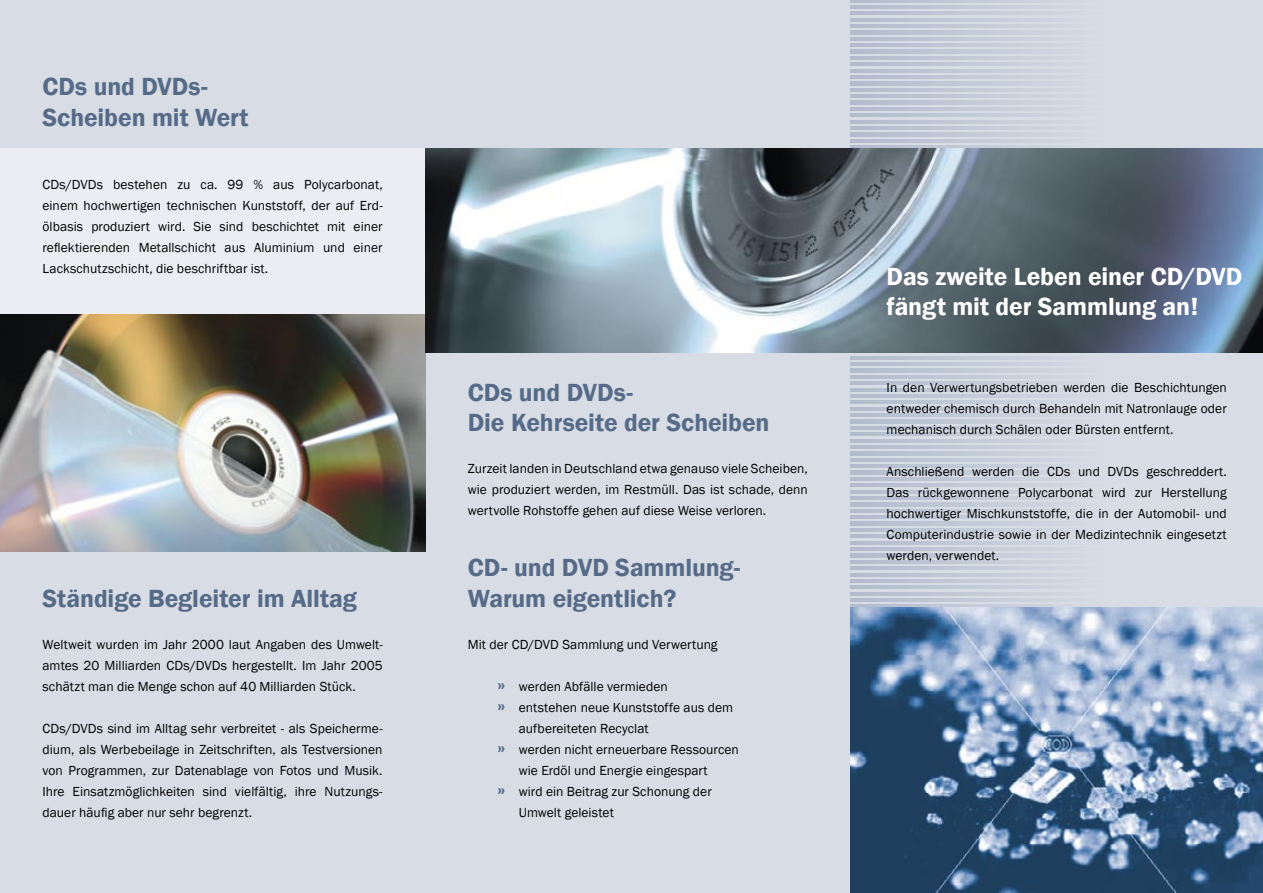
<style>
.page{position:relative;width:1263px;height:893px;background:#d7dce5}
.page>*{position:absolute;margin:0;border:0;box-sizing:border-box;transform-origin:0 0}
.Überschrift_1{font:600 25.5px "Franklin Gothic";letter-spacing:-.005em;color:#566b87}
.Überschrift_1-2{font:600 25.5px "Franklin Gothic";letter-spacing:-.005em;color:#fff}
.Textkörper{font:600 25.5px "Franklin Gothic";letter-spacing:-.005em;color:#fff}
.Überschrift_1-3{font:13.5px/21px "Franklin Gothic";letter-spacing:.005em;color:#000;text-align:justify}
.s1{font-weight:800;font-size:21px;color:#566b87}
</style>
<div class="page">
<svg style="left:850px;top:0;width:189px;height:2px"></svg>
<svg style="left:850px;top:5px;width:189px;height:4px"></svg>
<svg style="left:850px;top:12px;width:189px;height:3px"></svg>
<svg style="left:850px;top:18px;width:189px;height:3px"></svg>
<svg style="left:850px;top:24px;width:189px;height:4px"></svg>
<svg style="left:850px;top:31px;width:189px;height:3px"></svg>
<svg style="left:850px;top:37px;width:189px;height:3px"></svg>
<svg style="left:850px;top:44px;width:189px;height:3px"></svg>
<svg style="left:850px;top:50px;width:189px;height:3px"></svg>
<svg style="left:850px;top:56px;width:189px;height:4px"></svg>
<svg style="left:850px;top:63px;width:189px;height:3px"></svg>
<svg style="left:850px;top:69px;width:189px;height:3px"></svg>
<svg style="left:850px;top:75px;width:189px;height:4px"></svg>
<svg style="left:850px;top:82px;width:189px;height:3px"></svg>
<svg style="left:850px;top:88px;width:189px;height:3px"></svg>
<svg style="left:850px;top:95px;width:189px;height:3px"></svg>
<svg style="left:850px;top:101px;width:189px;height:3px"></svg>
<svg style="left:850px;top:107px;width:189px;height:4px"></svg>
<svg style="left:850px;top:114px;width:189px;height:3px"></svg>
<svg style="left:850px;top:120px;width:189px;height:3px"></svg>
<svg style="left:850px;top:126px;width:189px;height:4px"></svg>
<svg style="left:850px;top:133px;width:189px;height:3px"></svg>
<svg style="left:850px;top:139px;width:189px;height:3px"></svg>
<svg style="left:850px;top:146px;width:256px;height:3px"></svg>
<svg style="left:850px;top:356px;width:189px;height:3px"></svg>
<svg style="left:850px;top:362px;width:189px;height:4px"></svg>
<svg style="left:850px;top:369px;width:189px;height:3px"></svg>
<svg style="left:850px;top:375px;width:189px;height:3px"></svg>
<svg style="left:850px;top:382px;width:189px;height:3px"></svg>
<svg style="left:850px;top:388px;width:189px;height:3px"></svg>
<svg style="left:850px;top:394px;width:189px;height:4px"></svg>
<svg style="left:850px;top:401px;width:189px;height:3px"></svg>
<svg style="left:850px;top:407px;width:189px;height:3px"></svg>
<svg style="left:850px;top:414px;width:189px;height:3px"></svg>
<svg style="left:850px;top:420px;width:189px;height:3px"></svg>
<svg style="left:850px;top:426px;width:189px;height:3px"></svg>
<svg style="left:850px;top:433px;width:189px;height:3px"></svg>
<svg style="left:850px;top:439px;width:189px;height:3px"></svg>
<svg style="left:850px;top:445px;width:189px;height:4px"></svg>
<svg style="left:850px;top:452px;width:189px;height:3px"></svg>
<svg style="left:850px;top:458px;width:189px;height:3px"></svg>
<svg style="left:850px;top:465px;width:189px;height:3px"></svg>
<svg style="left:850px;top:471px;width:189px;height:3px"></svg>
<svg style="left:850px;top:477px;width:189px;height:3px"></svg>
<svg style="left:850px;top:484px;width:189px;height:3px"></svg>
<svg style="left:850px;top:490px;width:189px;height:3px"></svg>
<svg style="left:850px;top:496px;width:189px;height:4px"></svg>
<svg style="left:850px;top:503px;width:189px;height:3px"></svg>
<svg style="left:850px;top:509px;width:189px;height:3px"></svg>
<svg style="left:850px;top:516px;width:189px;height:3px"></svg>
<svg style="left:850px;top:522px;width:189px;height:3px"></svg>
<svg style="left:850px;top:528px;width:189px;height:3px"></svg>
<svg style="left:850px;top:535px;width:189px;height:3px"></svg>
<svg style="left:850px;top:541px;width:189px;height:3px"></svg>
<svg style="left:850px;top:547px;width:189px;height:4px"></svg>
<svg style="left:850px;top:554px;width:189px;height:3px"></svg>
<svg style="left:850px;top:560px;width:189px;height:3px"></svg>
<svg style="left:850px;top:567px;width:189px;height:3px"></svg>
<svg style="left:850px;top:573px;width:189px;height:3px"></svg>
<svg style="left:850px;top:579px;width:189px;height:4px"></svg>
<svg style="left:850px;top:586px;width:189px;height:3px"></svg>
<svg style="left:850px;top:592px;width:189px;height:3px"></svg>
<svg style="left:850px;top:598px;width:189px;height:4px"></svg>
<svg style="left:850px;top:605px;width:189px;height:2px"></svg>
<div style="left:0;top:149px;width:850px;height:204px;background:#ebedf2"></div>
<img style="left:0;top:315px;width:425px;height:236px">
<img style="left:425px;top:149px;width:838px;height:204px">
<img style="left:850px;top:607px;width:413px;height:286px">
<p class="Überschrift_1" style="left:43px;top:71px;width:167px">CDs und DVDs-</p>
<p class="Überschrift_1" style="left:43px;top:102px;width:208px">Scheiben mit Wert</p>
<p class="Überschrift_1-3" style="left:43px;top:174px;width:342px">CDs/DVDs bestehen zu ca. 99 % aus Polycarbonat, einem hochwertigen technischen Kunststoff, der auf Erd&shy;ölbasis produziert wird. Sie sind beschichtet mit einer reflektierenden Metallschicht aus Aluminium und einer Lackschutzschicht, die beschriftbar ist.</p>
<p class="Überschrift_1" style="left:43px;top:583px;width:316px">Ständige Begleiter im Alltag</p>
<p class="Überschrift_1-3" style="left:43px;top:634px;width:342px">Weltweit wurden im Jahr 2000 laut Angaben des Umwelt&shy;amtes 20 Milliarden CDs/DVDs hergestellt. Im Jahr 2005 schätzt man die Menge schon auf 40 Milliarden Stück.</p>
<p class="Überschrift_1-3" style="left:43px;top:718px;width:342px">CDs/DVDs sind im Alltag sehr verbreitet - als Speicherme&shy;dium, als Werbebeilage in Zeitschriften, als Testversionen von Programmen, zur Datenablage von Fotos und Musik.<br>Ihre Einsatzmöglichkeiten sind vielfältig, ihre Nutzungs&shy;dauer häufig aber nur sehr begrenzt.</p>
<p class="Überschrift_1" style="left:468px;top:376px;width:167px">CDs und DVDs-</p>
<p class="Überschrift_1" style="left:468px;top:407px;width:303px">Die Kehrseite der Scheiben</p>
<p class="Überschrift_1-3" style="left:468px;top:458px;width:342px">Zurzeit landen in Deutschland etwa genauso viele Scheiben, wie produziert werden, im Restmüll. Das ist schade, denn wertvolle Rohstoffe gehen auf diese Weise verloren.</p>
<p class="Überschrift_1" style="left:468px;top:552px;width:274px">CD- und DVD Sammlung-</p>
<p class="Überschrift_1" style="left:468px;top:583px;width:210px">Warum eigentlich?</p>
<p class="Überschrift_1-3" style="left:468px;top:634px;width:251px">Mit der CD/DVD Sammlung und Verwertung</p>
<p class="Überschrift_1-3" style="left:497px;top:676px;width:172px"><span class="s1">»</span> werden Abfälle vermieden</p>
<p class="Überschrift_1-3" style="left:497px;top:697px;width:237px"><span class="s1">»</span> entstehen neue Kunststoffe aus dem</p>
<p class="Überschrift_1-3" style="left:519px;top:718px;width:131px">aufbereiteten Recyclat</p>
<p class="Überschrift_1-3" style="left:497px;top:739px;width:243px"><span class="s1">»</span> werden nicht erneuerbare Ressourcen</p>
<p class="Überschrift_1-3" style="left:519px;top:760px;width:190px">wie Erdöl und Energie eingespart</p>
<p class="Überschrift_1-3" style="left:497px;top:781px;width:216px"><span class="s1">»</span> wird ein Beitrag zur Schonung der</p>
<p class="Überschrift_1-3" style="left:519px;top:802px;width:97px">Umwelt geleistet</p>
<p class="Überschrift_1-2" style="left:887px;top:260px;width:357px">Das zweite Leben einer CD/DVD</p>
<p class="Textkörper" style="left:887px;top:291px;width:313px">fängt mit der Sammlung an!</p>
<p class="Überschrift_1-3" style="left:887px;top:377px;width:342px">In den Verwertungsbetrieben werden die Beschichtungen entweder chemisch durch Behandeln mit Natronlauge oder mechanisch durch Schälen oder Bürsten entfernt.</p>
<p class="Überschrift_1-3" style="left:887px;top:461px;width:342px">Anschließend werden die CDs und DVDs geschreddert.<br>Das rückgewonnene Polycarbonat wird zur Herstellung hochwertiger Mischkunststoffe, die in der Automobil- und Computerindustrie sowie in der Medizintechnik eingesetzt werden, verwendet.</p>
</div>
